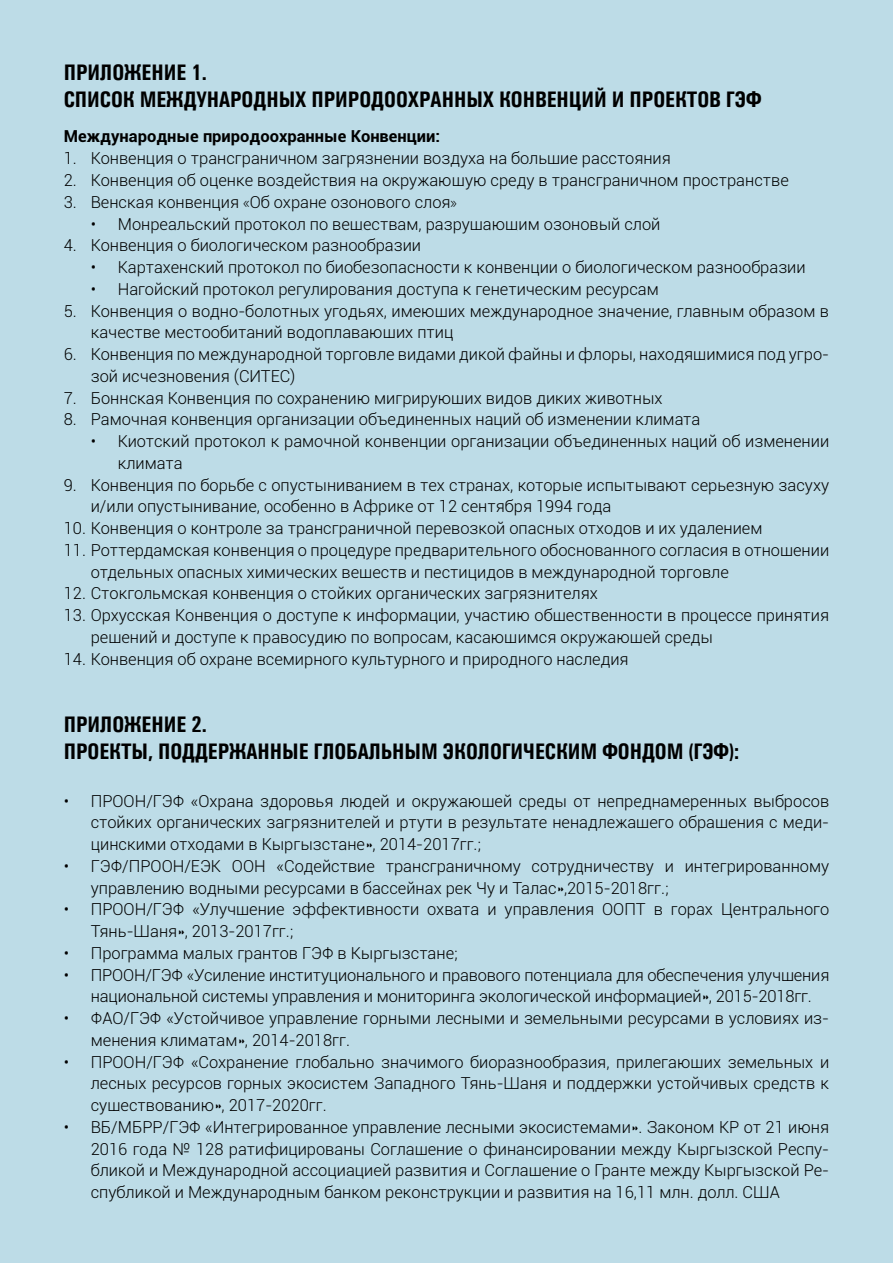
<style>
.page{position:relative;width:893px;height:1263px;background:#bddce7}
.page>*{position:absolute;margin:0;border:0;box-sizing:border-box;transform-origin:0 0}
.t1{font:700 22.5px/27px "Univers Cond C";color:#000}
.t2{font:300 16.5px/21.8px "Roboto";color:#000}
.t3{font:700 16.5px "Roboto";color:#000}
.s1{font-family:"Myriad Pro"}
</style>
<div class="page">
<h1 class="t1" style="left:64px;top:59px;width:699px">ПРИЛОЖЕНИЕ 1.<br>СПИСОК МЕЖДУНАРОДНЫХ ПРИРОДООХРАННЫХ КОНВЕНЦИЙ И ПРОЕКТОВ ГЭФ</h1>
<p class="t3" style="left:64px;top:124px;width:378px">Международные природоохранные Конвенции:</p>
<p class="t2" style="left:64px;top:147px;width:609px">1. Конвенция о трансграничном загрязнении воздуха на большие расстояния</p>
<p class="t2" style="left:64px;top:169px;width:727px">2. Конвенция об оценке воздействия на окружающую среду в трансграничном пространстве</p>
<p class="t2" style="left:64px;top:191px;width:395px">3. Венская конвенция <span class="s1">«</span>Об охране озонового слоя<span class="s1">»</span></p>
<p class="t2" style="left:91px;top:212px;width:571px">• Монреальский протокол по веществам, разрушающим озоновый слой</p>
<p class="t2" style="left:64px;top:234px;width:359px">4. Конвенция о биологическом разнообразии</p>
<p class="t2" style="left:91px;top:256px;width:716px">• Картахенский протокол по биобезопасности к конвенции о биологическом разнообразии</p>
<p class="t2" style="left:91px;top:277px;width:570px">• Нагойский протокол регулирования доступа к генетическим ресурсам</p>
<p class="t2" style="left:91px;top:299px;width:740px;text-indent:-27px">5. Конвенция о водно-болотных угодьях, имеющих международное значение, главным образом в качестве местообитаний водоплавающих птиц</p>
<p class="t2" style="left:91px;top:343px;width:740px;text-indent:-27px">6. Конвенция по международной торговле видами дикой файны и флоры, находящимися под угро&shy;зой исчезновения (СИТЕС)</p>
<p class="t2" style="left:64px;top:386px;width:600px">7. Боннская Конвенция по сохранению мигрирующих видов диких животных</p>
<p class="t2" style="left:64px;top:408px;width:638px">8. Рамочная конвенция организации объединенных наций об изменении климата</p>
<p class="t2" style="left:118px;top:430px;width:713px;text-indent:-27px">• Киотский протокол к рамочной конвенции организации объединенных наций об изменении климата</p>
<p class="t2" style="left:91px;top:473px;width:740px;text-indent:-27px">9. Конвенция по борьбе с опустыниванием в тех странах, которые испытывают серьезную засуху и/или опустынивание, особенно в Африке от 12 сентября 1994 года</p>
<p class="t2" style="left:64px;top:517px;width:700px">10. Конвенция о контроле за трансграничной перевозкой опасных отходов и их удалением</p>
<p class="t2" style="left:91px;top:538px;width:740px;text-indent:-27px">11. Роттердамская конвенция о процедуре предварительного обоснованного согласия в отношении отдельных опасных химических веществ и пестицидов в международной торговле</p>
<p class="t2" style="left:64px;top:582px;width:536px">12. Стокгольмская конвенция о стойких органических загрязнителях</p>
<p class="t2" style="left:91px;top:604px;width:740px;text-indent:-27px">13. Орхусская Конвенция о доступе к информации, участию общественности в процессе принятия решений и доступе к правосудию по вопросам, касающимся окружающей среды</p>
<p class="t2" style="left:64px;top:647px;width:566px">14. Конвенция об охране всемирного культурного и природного наследия</p>
<h1 class="t1" style="left:64px;top:711px;width:677px">ПРИЛОЖЕНИЕ 2.<br>ПРОЕКТЫ, ПОДДЕРЖАННЫЕ ГЛОБАЛЬНЫМ ЭКОЛОГИЧЕСКИМ ФОНДОМ (ГЭФ):</h1>
<p class="t2" style="left:91px;top:789px;width:740px;text-align:justify;text-indent:-27px">• ПРООН/ГЭФ «Охрана здоровья людей и окружающей среды от непреднамеренных выбросов стойких органических загрязнителей и ртути в результате ненадлежащего обращения с меди&shy;цинскими отходами в Кыргызстане», 2014-2017гг.;</p>
<p class="t2" style="left:91px;top:854px;width:740px;text-indent:-27px">• ГЭФ/ПРООН/ЕЭК ООН «Содействие трансграничному сотрудничеству и интегрированному управлению водными ресурсами в бассейнах рек Чу и Талас»,2015-2018гг.;</p>
<p class="t2" style="left:91px;top:898px;width:740px;text-indent:-27px">• ПРООН/ГЭФ «Улучшение эффективности охвата и управления ООПТ в горах Центрального<br>Тянь-Шаня», 2013-2017гг.;</p>
<p class="t2" style="left:64px;top:941px;width:395px">• Программа малых грантов ГЭФ в Кыргызстане;</p>
<p class="t2" style="left:64px;top:963px;width:767px;text-align:center">• ПРООН/ГЭФ «Усиление институционального и правового потенциала для обеспечения улучшения национальной системы управления и мониторинга экологической информацией», 2015-2018гг.</p>
<p class="t2" style="left:91px;top:1007px;width:740px;text-indent:-27px">• ФАО/ГЭФ «Устойчивое управление горными лесными и земельными ресурсами в условиях из&shy;менения климатам», 2014-2018гг.</p>
<p class="t2" style="left:91px;top:1050px;width:740px;text-align:justify;text-indent:-27px">• ПРООН/ГЭФ «Сохранение глобально значимого биоразнообразия, прилегающих земельных и лесных ресурсов горных экосистем Западного Тянь-Шаня и поддержки устойчивых средств к существованию», 2017-2020гг.</p>
<p class="t2" style="left:91px;top:1115px;width:740px;text-align:justify;text-indent:-27px">• ВБ/МБРР/ГЭФ «Интегрированное управление лесными экосистемами». Законом КР от 21 июня 2016 года № 128 ратифицированы Соглашение о финансировании между Кыргызской Респу&shy;бликой и Международной ассоциацией развития и Соглашение о Гранте между Кыргызской Ре&shy;спубликой и Международным банком реконструкции и развития на 16,11 млн. долл. США</p>
</div>
